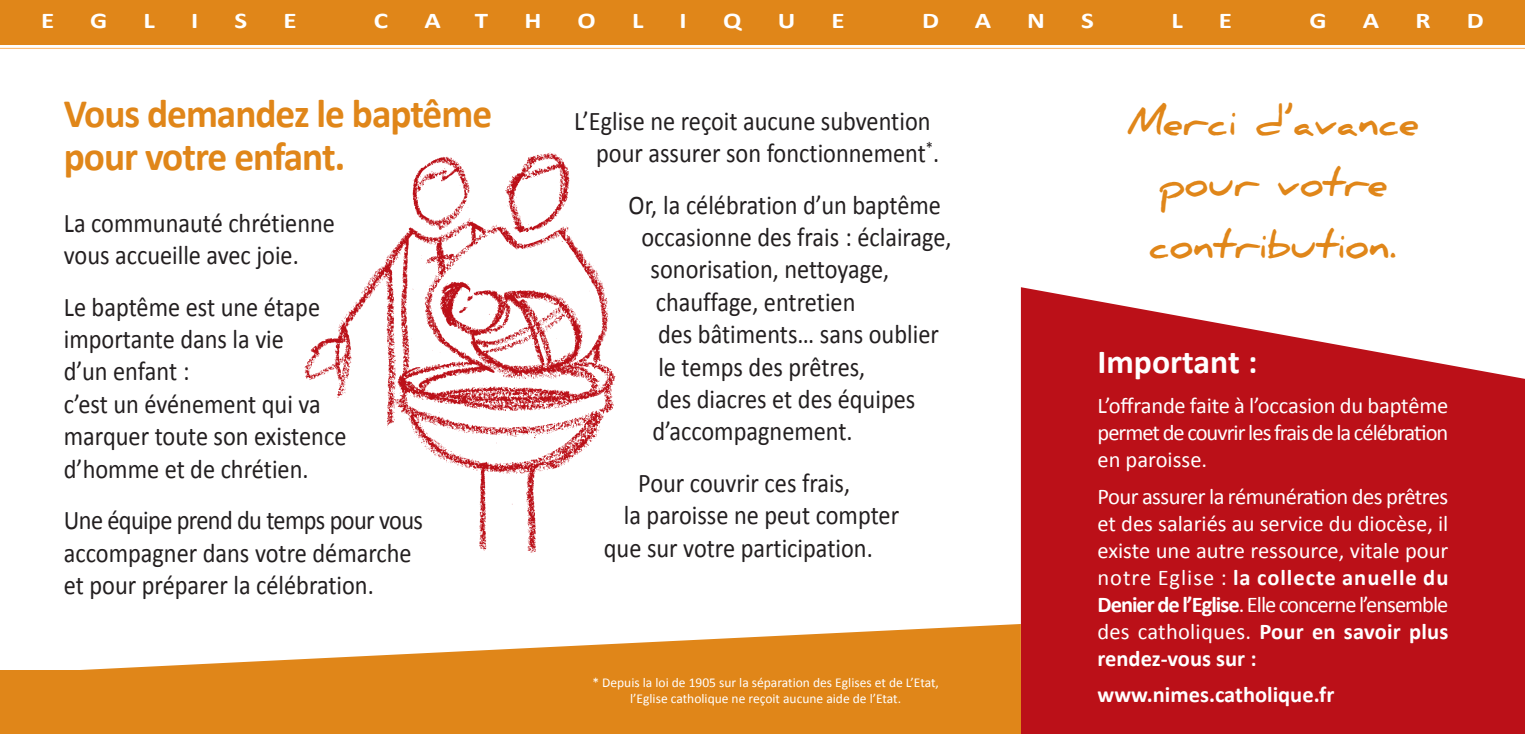
<style>
.page{position:relative;width:1525px;height:734px;background:#fff}
.page>*{position:absolute;margin:0;border:0;box-sizing:border-box;transform-origin:0 0}
.t1{font:700 40.5px/42.8px "Calibri";letter-spacing:-.025em;color:#e08619}
.t2{font:700 38.25px/61.2px "Daniel";color:#e08619;text-align:center}
.t3{font:700 33.75px "Calibri";color:#fff}
.t4{font:27px/32.4px "Calibri";color:#231f20;scale:.9 1}
.t5{font:22.5px/27px "Calibri";letter-spacing:-.04em;color:#fff;text-align:justify}
.t6{font:700 22.5px "Calibri";color:#fff;scale:1.2 1}
.t7{font:700 22.5px "Calibri";color:#fff}
.t8{font:13.5px/16.2px "Calibri";color:#fff;text-align:center}
.s1{font-weight:700}
</style>
<div class="page">
<img style="left:304px;top:152px;width:312px;height:401px">
<div style="left:0;top:0;width:1524px;height:45px;background:#e08619"></div>
<hr style="left:0;top:48px;width:1524px;height:1px;background:#fcbb74">
<svg style="left:1020px;top:287px;width:504px;height:446px;background:#c73b3f"></svg>
<svg style="left:0;top:624px;width:1020px;height:109px;fill:#e08619"></svg>
<p class="t6" style="left:41px;top:7px;width:12px">E</p>
<p class="t6" style="left:90px;top:7px;width:16px">g</p>
<p class="t6" style="left:143px;top:7px;width:11px">L</p>
<p class="t6" style="left:191px;top:7px;width:8px">i</p>
<p class="t6" style="left:234px;top:7px;width:12px">S</p>
<p class="t6" style="left:283px;top:7px;width:12px">E</p>
<p class="t6" style="left:374px;top:7px;width:13px">C</p>
<p class="t6" style="left:424px;top:7px;width:15px">A</p>
<p class="t6" style="left:475px;top:7px;width:13px">t</p>
<p class="t6" style="left:524px;top:7px;width:16px">h</p>
<p class="t6" style="left:577px;top:7px;width:17px">O</p>
<p class="t6" style="left:632px;top:7px;width:11px">L</p>
<p class="t6" style="left:679px;top:7px;width:8px">i</p>
<p class="t6" style="left:723px;top:7px;width:17px">q</p>
<p class="t6" style="left:777px;top:7px;width:16px">u</p>
<p class="t6" style="left:831px;top:7px;width:12px">E</p>
<p class="t6" style="left:922px;top:7px;width:16px">d</p>
<p class="t6" style="left:974px;top:7px;width:15px">A</p>
<p class="t6" style="left:1027px;top:7px;width:16px">N</p>
<p class="t6" style="left:1081px;top:7px;width:12px">S</p>
<p class="t6" style="left:1171px;top:7px;width:11px">L</p>
<p class="t6" style="left:1218px;top:7px;width:12px">E</p>
<p class="t6" style="left:1309px;top:7px;width:16px">g</p>
<p class="t6" style="left:1362px;top:7px;width:15px">A</p>
<p class="t6" style="left:1415px;top:7px;width:14px">R</p>
<p class="t6" style="left:1466px;top:7px;width:16px">d</p>
<h1 class="t1" style="left:64px;top:92px;width:430px">Vous demandez le baptême pour votre enfant.</h1>
<p class="t4" style="left:64px;top:206px;width:303px">La communauté chrétienne vous accueille avec joie.</p>
<p class="t4" style="left:64px;top:290px;width:315px">Le baptême est une étape importante dans la vie<br>d’un enfant :<br>c’est un événement qui va marquer toute son existence d’homme et de chrétien.</p>
<p class="t4" style="left:64px;top:504px;width:400px">Une équipe prend du temps pour vous accompagner dans votre démarche et pour préparer la célébration.</p>
<p class="t4" style="left:596px;top:104px;width:383px;text-indent:-22px">L’Eglise ne reçoit aucune subvention pour assurer son fonctionnement<sup>*</sup>.</p>
<p class="t4" style="left:628px;top:188px;width:348px">Or, la célébration d’un baptême</p>
<p class="t4" style="left:641px;top:220px;width:346px">occasionne des frais : éclairage,</p>
<p class="t4" style="left:650px;top:253px;width:267px">sonorisation, nettoyage,</p>
<p class="t4" style="left:656px;top:285px;width:223px">chauffage, entretien</p>
<p class="t4" style="left:658px;top:318px;width:313px">des bâtiments… sans oublier</p>
<p class="t4" style="left:658px;top:350px;width:231px">le temps des prêtres,</p>
<p class="t4" style="left:657px;top:382px;width:289px">des diacres et des équipes</p>
<p class="t4" style="left:652px;top:415px;width:224px">d’accompagnement.</p>
<p class="t4" style="left:638px;top:466px;width:237px">Pour couvrir ces frais,</p>
<p class="t4" style="left:624px;top:499px;width:307px">la paroisse ne peut compter</p>
<p class="t4" style="left:604px;top:531px;width:300px">que sur votre participation.</p>
<p class="t8" style="left:592px;top:673px;width:348px">* Depuis la loi de 1905 sur la séparation des Eglises et de L’Etat, l’Eglise catholique ne reçoit aucune aide de l’Etat.</p>
<h2 class="t2" style="left:1127px;top:91px;width:293px">Merci d’avance pour votre contribution.</h2>
<p class="t3" style="left:1097px;top:341px;width:161px">important :</p>
<p class="t5" style="left:1097px;top:391px;width:352px">L’offrande faite à l’occasion du baptême permet de couvrir les frais de la célébration en paroisse.</p>
<p class="t5" style="left:1097px;top:482px;width:352px">Pour assurer la rémunération des prêtres et des salariés au service du diocèse, il existe une autre ressource, vitale pour notre Eglise : <span class="s1">la collecte anuelle du denier de l’Eglise</span>. Elle concerne l’ensemble des catholiques. <span class="s1">Pour en savoir plus rendez-vous sur :</span></p>
<p class="t7" style="left:1097px;top:680px;width:238px">www.nimes.catholique.fr</p>
</div>
